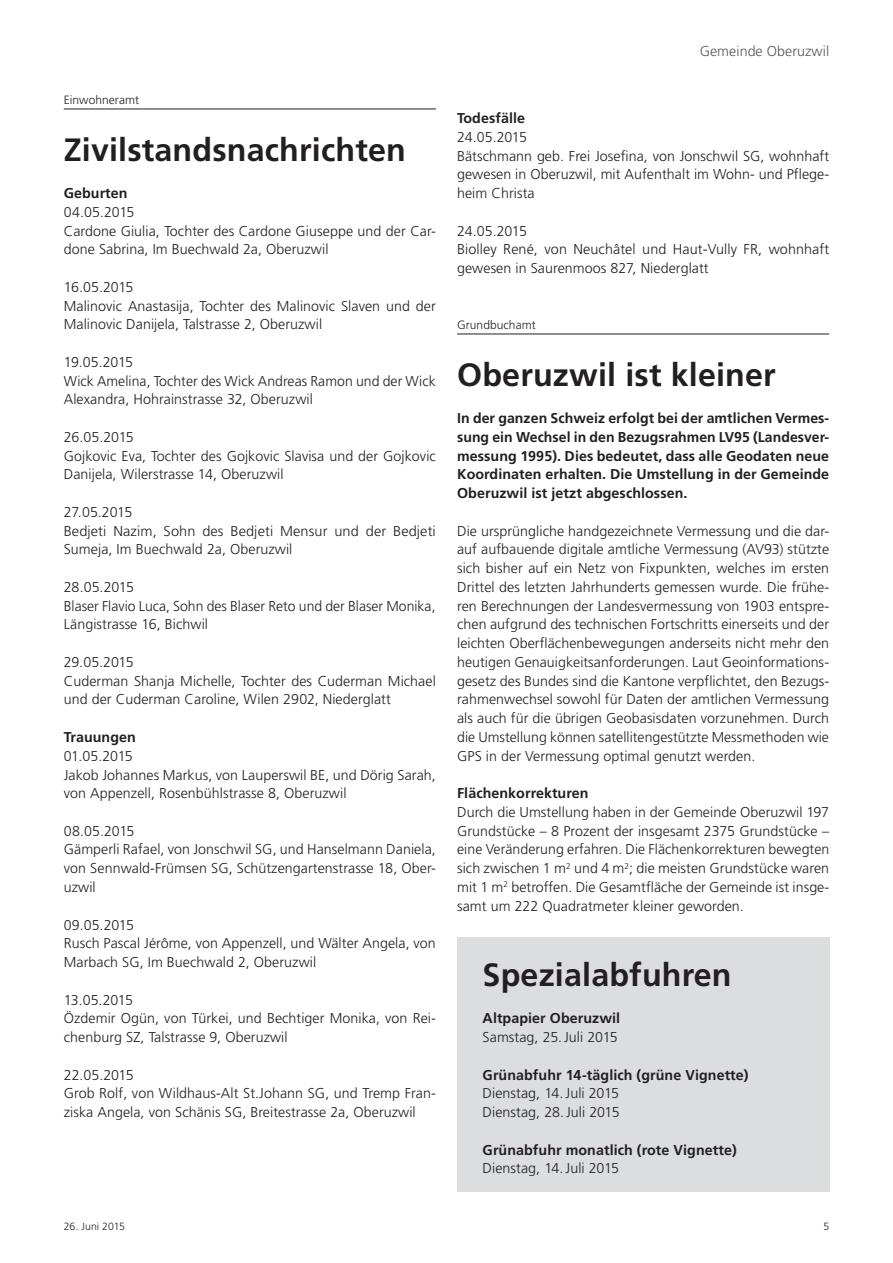
<style>
.page{position:relative;width:893px;height:1263px;background:#fff}
.page>*{position:absolute;margin:0;border:0;box-sizing:border-box;transform-origin:0 0}
.t1{font:700 32.25px "Frutiger LT Std";letter-spacing:.005em;color:#231f20}
.t2{font:300 14.25px/18.8px "Frutiger LT Std";letter-spacing:.005em;color:#231f20}
.t3{font:700 14.25px/18.8px "Frutiger LT Std";letter-spacing:.005em;color:#231f20;text-align:justify}
.t4{font:300 14.25px "Frutiger LT Std";letter-spacing:.005em;color:#57585a}
.t5{font:300 12px "Frutiger LT Std";letter-spacing:.005em;color:#231f20}
.t6{font:300 10.5px "Frutiger LT Std";color:#231f20}
</style>
<div class="page">
<hr style="left:64px;top:109px;width:372px;height:1px;background:#231f20">
<hr style="left:457px;top:334px;width:372px;height:1px;background:#231f20">
<div style="left:457px;top:938px;width:372px;height:254px;background:#dcdddf"></div>
<p class="t5" style="left:64px;top:93px;width:77px">Einwohneramt</p>
<h1 class="t1" style="left:64px;top:130px;width:344px">Zivilstandsnachrichten</h1>
<p class="t3" style="left:64px;top:184px;width:65px">Geburten</p>
<p class="t2" style="left:64px;top:203px;width:374px">04.05.2015<br>Cardone Giulia, Tochter des Cardone Giuseppe und der Car&shy;done Sabrina, Im Buechwald 2a, Oberuzwil</p>
<p class="t2" style="left:64px;top:278px;width:374px">16.05.2015<br>Malinovic Anastasija, Tochter des Malinovic Slaven und der<br>Malinovic Danijela, Talstrasse 2, Oberuzwil</p>
<p class="t2" style="left:64px;top:353px;width:373px">19.05.2015<br>Wick Amelina, Tochter des Wick Andreas Ramon und der Wick<br>Alexandra, Hohrainstrasse 32, Oberuzwil</p>
<p class="t2" style="left:64px;top:428px;width:374px">26.05.2015<br>Gojkovic Eva, Tochter des Gojkovic Slavisa und der Gojkovic<br>Danijela, Wilerstrasse 14, Oberuzwil</p>
<p class="t2" style="left:64px;top:503px;width:374px">27.05.2015<br>Bedjeti Nazim, Sohn des Bedjeti Mensur und der Bedjeti<br>Sumeja, Im Buechwald 2a, Oberuzwil</p>
<p class="t2" style="left:64px;top:578px;width:373px">28.05.2015<br>Blaser Flavio Luca, Sohn des Blaser Reto und der Blaser Monika,<br>Längistrasse 16, Bichwil</p>
<p class="t2" style="left:64px;top:653px;width:374px">29.05.2015<br>Cuderman Shanja Michelle, Tochter des Cuderman Michael und der Cuderman Caroline, Wilen 2902, Niederglatt</p>
<p class="t3" style="left:64px;top:728px;width:74px">Trauungen</p>
<p class="t2" style="left:64px;top:747px;width:374px">01.05.2015<br>Jakob Johannes Markus, von Lauperswil BE, und Dörig Sarah, von Appenzell, Rosenbühlstrasse 8, Oberuzwil</p>
<p class="t2" style="left:64px;top:822px;width:374px">08.05.2015<br>Gämperli Rafael, von Jonschwil SG, und Hanselmann Daniela, von Sennwald-Frümsen SG, Schützengartenstrasse 18, Ober&shy;uzwil</p>
<p class="t2" style="left:64px;top:915px;width:374px">09.05.2015<br>Rusch Pascal Jérôme, von Appenzell, und Wälter Angela, von<br>Marbach SG, Im Buechwald 2, Oberuzwil</p>
<p class="t2" style="left:64px;top:990px;width:374px">13.05.2015<br>Özdemir Ogün, von Türkei, und Bechtiger Monika, von Rei&shy;chenburg SZ, Talstrasse 9, Oberuzwil</p>
<p class="t2" style="left:64px;top:1065px;width:374px">22.05.2015<br>Grob Rolf, von Wildhaus-Alt St.Johann SG, und Tremp Fran&shy;ziska Angela, von Schänis SG, Breitestrasse 2a, Oberuzwil</p>
<p class="t4" style="left:700px;top:43px;width:131px">Gemeinde Oberuzwil</p>
<p class="t3" style="left:457px;top:109px;width:69px">Todesfälle</p>
<p class="t2" style="left:457px;top:128px;width:374px">24.05.2015<br>Bätschmann geb. Frei Josefina, von Jonschwil SG, wohnhaft gewesen in Oberuzwil, mit Aufenthalt im Wohn- und Pflege&shy;heim Christa</p>
<p class="t2" style="left:457px;top:222px;width:374px">24.05.2015<br>Biolley René, von Neuchâtel und Haut-Vully FR, wohnhaft gewesen in Saurenmoos 827, Niederglatt</p>
<p class="t5" style="left:457px;top:318px;width:80px">Grundbuchamt</p>
<h1 class="t1" style="left:457px;top:355px;width:320px">Oberuzwil ist kleiner</h1>
<p class="t3" style="left:457px;top:409px;width:374px">In der ganzen Schweiz erfolgt bei der amtlichen Vermes&shy;sung ein Wechsel in den Bezugsrahmen LV95 (Landesver&shy;messung 1995). Dies bedeutet, dass alle Geodaten neue Koordinaten erhalten. Die Umstellung in der Gemeinde Oberuzwil ist jetzt abgeschlossen.</p>
<p class="t2" style="left:457px;top:522px;width:374px;text-align:justify">Die ursprüngliche handgezeichnete Vermessung und die dar&shy;auf aufbauende digitale amtliche Vermessung (AV93) stützte sich bisher auf ein Netz von Fixpunkten, welches im ersten Drittel des letzten Jahrhunderts gemessen wurde. Die frühe&shy;ren Berechnungen der Landesvermessung von 1903 entspre&shy;chen aufgrund des technischen Fortschritts einerseits und der leichten Oberflächenbewegungen anderseits nicht mehr den heutigen Genauigkeitsanforderungen. Laut Geoinformations&shy;gesetz des Bundes sind die Kantone verpflichtet, den Bezugs&shy;rahmenwechsel sowohl für Daten der amtlichen Vermessung als auch für die übrigen Geobasisdaten vorzunehmen. Durch die Umstellung können satellitengestützte Messmethoden wie GPS in der Vermessung optimal genutzt werden.</p>
<p class="t3" style="left:457px;top:784px;width:133px">Flächenkorrekturen</p>
<p class="t2" style="left:457px;top:803px;width:374px;text-align:justify">Durch die Umstellung haben in der Gemeinde Oberuzwil 197<br>Grundstücke – 8 Prozent der insgesamt 2375 Grundstücke – eine Veränderung erfahren. Die Flächenkorrekturen bewegten sich zwischen 1 m<sup>2</sup> und 4 m<sup>2</sup>; die meisten Grundstücke waren mit 1 m<sup>2</sup> betroffen. Die Gesamtfläche der Gemeinde ist insge&shy;samt um 222 Quadratmeter kleiner geworden.</p>
<h1 class="t1" style="left:483px;top:955px;width:251px">Spezialabfuhren</h1>
<p class="t3" style="left:483px;top:1009px;width:139px">Altpapier Oberuzwil</p>
<p class="t2" style="left:483px;top:1028px;width:137px">Samstag, 25.Juli 2015</p>
<p class="t3" style="left:483px;top:1065px;width:268px">Grünabfuhr 14-täglich (grüne Vignette)</p>
<p class="t2" style="left:483px;top:1084px;width:139px">Dienstag, 14.Juli 2015<br>Dienstag, 28.Juli 2015</p>
<p class="t3" style="left:483px;top:1140px;width:256px">Grünabfuhr monatlich (rote Vignette)</p>
<p class="t2" style="left:483px;top:1159px;width:138px">Dienstag, 14.Juli 2015</p>
<p class="t6" style="left:64px;top:1220px;width:63px">26. Juni 2015</p>
<p class="t6" style="left:823px;top:1220px;width:7px">5</p>
</div>
